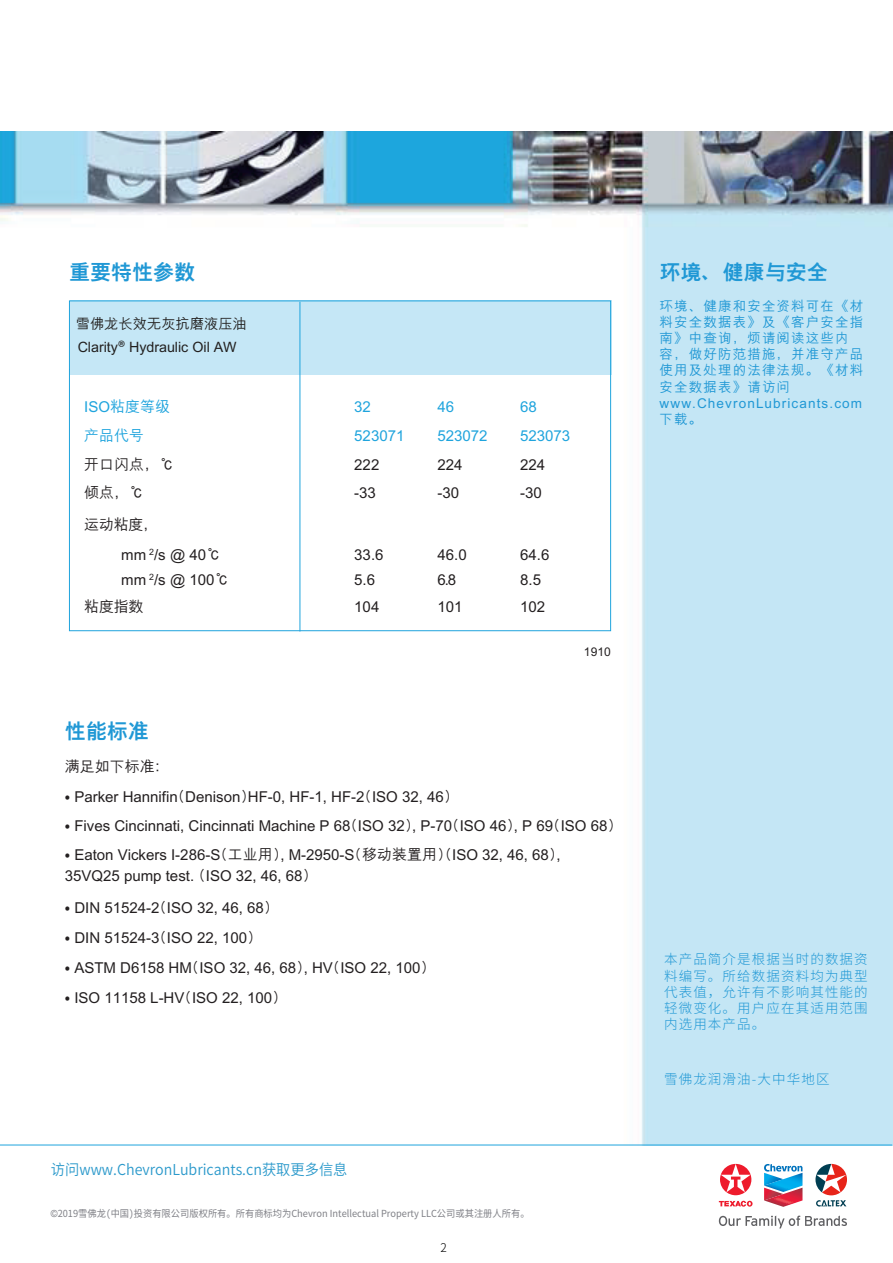
<style>
.page{position:relative;width:893px;height:1263px;background:#fff}
.page>*{position:absolute;margin:0;border:0;box-sizing:border-box;transform-origin:0 0}
.t1{font:800 21px "M Hei PRC";color:#2098d5}
.t2{font:500 15px/25.5px "M Hei PRC";color:#231f20}
.t3{font:500 15px "M Hei PRC";color:#1fa4dd}
.t4{font:15px "Source Han Sans CN";color:#2b99cb;scale:.95 1}
.t5{font:500 14.25px/22.5px "M Hei PRC";color:#22201f}
.t6{font:500 13.5px/16.2px "M Hei PRC";letter-spacing:.085em;color:#2098d5}
.t7{font:300 13.5px/16.2px "Source Han Sans CN";letter-spacing:.085em;color:#2098d5;text-align:justify}
.t8{font:500 12px "M Hei PRC";color:#231f20}
.t9{font:300 12px "Source Han Sans CN";color:#030303}
.t10{font:9.75px "Source Han Sans CN";color:#7f8086;scale:.95 1}
.s1{font-family:"Source Han Sans CN"}
.s2{font-family:"Arial"}
</style>
<div class="page">
<img style="left:1px;top:132px;width:891px;height:1013px">
<hr style="left:0;top:1145px;width:892px;height:1px;background:#1fa4dd">
<div style="left:70px;top:300px;width:541px;height:75px;background:#c5e7f6"></div>
<hr style="left:300px;top:302px;width:1px;height:329px;background:#1fa4dd">
<svg style="left:718px;top:1216px;width:129px;height:12px"></svg>
<svg style="left:718px;top:1201px;width:34px;height:6px"></svg>
<svg style="left:720px;top:1164px;width:31px;height:31px"></svg>
<svg style="left:815px;top:1164px;width:32px;height:43px"></svg>
<svg style="left:764px;top:1164px;width:38px;height:43px"></svg>
<h1 class="t1" style="left:69px;top:260px;width:127px">重要特性参数</h1>
<p class="t5" style="left:76px;top:313px;width:172px">雪佛龙长效无灰抗磨液压油<br>Clarity<span class="s1">®</span> Hydraulic Oil AW</p>
<p class="t3" style="left:84px;top:398px;width:87px">ISO粘度等级</p>
<p class="t3" style="left:354px;top:398px;width:18px">32</p>
<p class="t3" style="left:437px;top:398px;width:18px">46</p>
<p class="t3" style="left:84px;top:427px;width:61px">产品代号</p>
<p class="t3" style="left:354px;top:427px;width:52px">523071</p>
<p class="t3" style="left:437px;top:427px;width:52px">523072</p>
<p class="t3" style="left:520px;top:398px;width:18px">68</p>
<p class="t3" style="left:520px;top:427px;width:52px">523073</p>
<p class="t2" style="left:84px;top:452px;width:92px">开口闪点，℃</p>
<p class="t2" style="left:354px;top:452px;width:27px">222</p>
<p class="t2" style="left:437px;top:452px;width:27px">224</p>
<p class="t2" style="left:520px;top:452px;width:27px">224</p>
<p class="t2" style="left:84px;top:477px;width:75px;line-height:31.5px">倾点，℃运动粘度，</p>
<p class="t2" style="left:121px;top:542px;width:110px">mm <sup>2</sup>/s @ 40℃ mm <sup>2</sup>/s @ 100℃</p>
<p class="t2" style="left:84px;top:594px;width:61px">粘度指数</p>
<p class="t2" style="left:354px;top:480px;width:23px">-33</p>
<p class="t2" style="left:437px;top:480px;width:23px">-30</p>
<p class="t2" style="left:520px;top:480px;width:23px">-30</p>
<p class="t2" style="left:354px;top:542px;width:31px">33.6</p>
<p class="t2" style="left:354px;top:567px;width:22px">5.6</p>
<p class="t2" style="left:437px;top:542px;width:31px">46.0<br>6.8</p>
<p class="t2" style="left:520px;top:542px;width:31px">64.6</p>
<p class="t2" style="left:520px;top:567px;width:22px">8.5</p>
<p class="t2" style="left:354px;top:594px;width:27px">104</p>
<p class="t2" style="left:437px;top:594px;width:27px">101</p>
<p class="t2" style="left:520px;top:594px;width:27px">102</p>
<p class="t8" style="left:584px;top:645px;width:28px">1910</p>
<h1 class="t1" style="left:65px;top:719px;width:85px">性能标准</h1>
<p class="t2" style="left:65px;top:754px;width:106px">满足如下标准：</p>
<p class="t2" style="left:65px;top:784px;width:388px"><span class="s1">•</span> Parker Hannifin(Denison)HF-0, HF-1, HF-2(ISO 32, 46)</p>
<p class="t2" style="left:65px;top:813px;width:551px"><span class="s1">•</span> Fives Cincinnati, Cincinnati Machine P 68(ISO 32), P-70(ISO 46), P 69(ISO 68)</p>
<p class="t2" style="left:65px;top:845px;width:497px;line-height:21px"><span class="s1">•</span> Eaton Vickers I-286-S(工业用), M-2950-S(移动装置用)(ISO 32, 46, 68),<br>35VQ25 pump test. (ISO 32, 46, 68)</p>
<p class="t2" style="left:65px;top:895px;width:208px"><span class="s1">•</span> DIN 51524-2(ISO 32, 46, 68)</p>
<p class="t2" style="left:65px;top:925px;width:191px"><span class="s1">•</span> DIN 51524-3(ISO 22, 100)</p>
<p class="t2" style="left:65px;top:955px;width:364px"><span class="s1">•</span> ASTM D6158 HM(ISO 32, 46, 68), HV(ISO 22, 100)</p>
<p class="t2" style="left:65px;top:985px;width:216px"><span class="s1">•</span> ISO 11158 L-HV(ISO 22, 100)</p>
<p class="t4" style="left:51px;top:1162px;width:314px">访问www.ChevronLubricants.cn获取更多信息</p>
<p class="t10" style="left:51px;top:1208px;width:505px"><span class="s2">©</span>2019雪佛龙(中国)投资有限公司版权所有。所有商标均为Chevron Intellectual Property LLC公司或其注册人所有。</p>
<p class="t9" style="left:440px;top:1241px;width:8px">2</p>
<h1 class="t1" style="left:659px;top:260px;width:169px">环境、健康与安全</h1>
<p class="t6" style="left:659px;top:298px;width:205px">环境、健康和安全资料可在《材料安全数据表》及《客户安全指南》中查询，烦请阅读这些内容，做好防范措施，并准守产品使用及处理的法律法规。《材料安全数据表》请访问www.ChevronLubricants.com下载。</p>
<p class="t7" style="left:664px;top:952px;width:205px">本产品简介是根据当时的数据资料编写。所给数据资料均为典型代表值，允许有不影响其性能的轻微变化。用户应在其适用范围内选用本产品。</p>
<p class="t7" style="left:664px;top:1072px;width:167px">雪佛龙润滑油-大中华地区</p>
</div>
